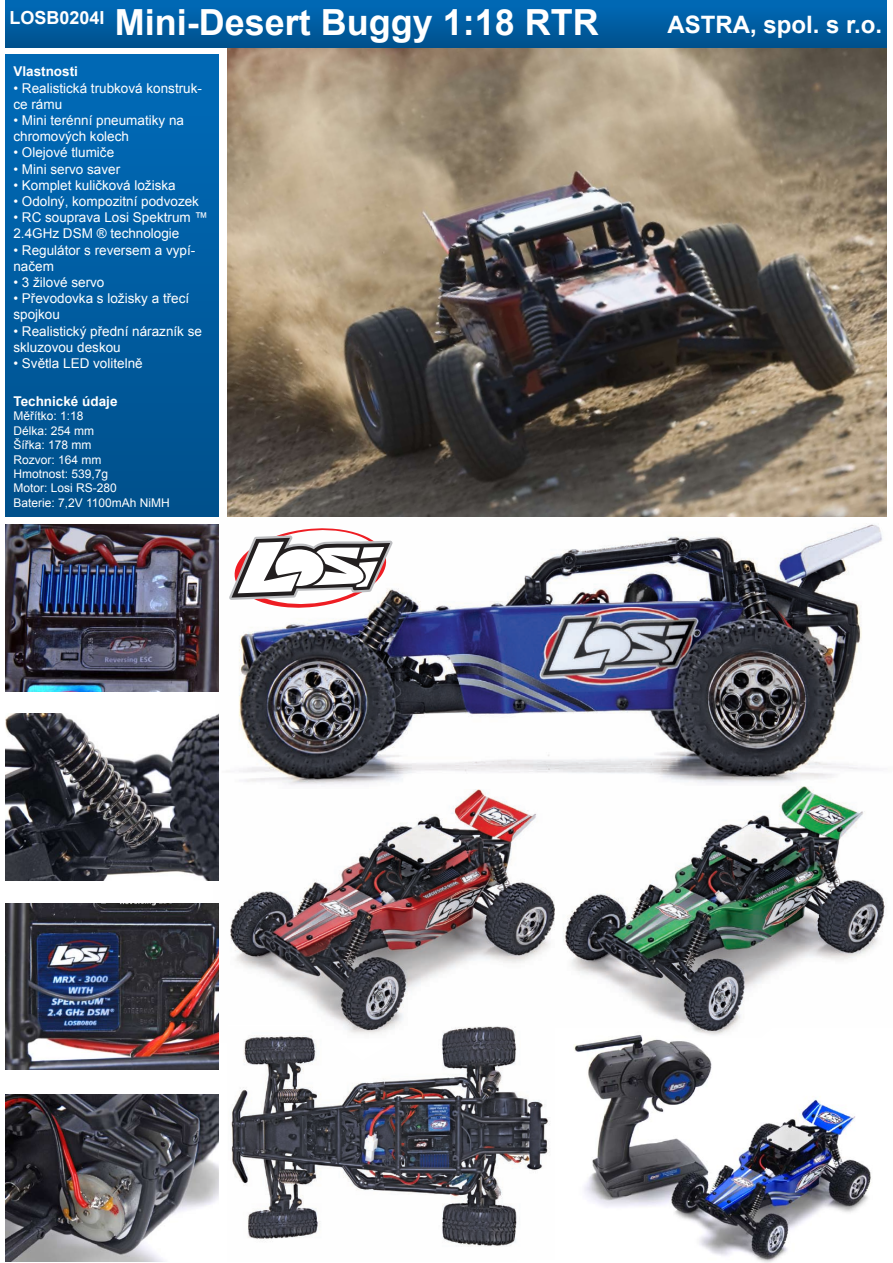
<style>
.page{position:relative;width:893px;height:1263px;background:#fff}
.page>*{position:absolute;margin:0;border:0;box-sizing:border-box;transform-origin:0 0}
.t1{font:700 36px "Arial";color:#fff}
.t2{font:700 24px "Arial";color:#fff}
.t3{font:13.5px/16.2px "Arial";color:#fff}
.t4{font:700 13.5px "Arial";color:#fff}
.t5{font:12px/14.4px "Arial";color:#fff}
</style>
<div class="page">
<img style="left:215px;top:508px;width:672px;height:282px">
<img style="left:213px;top:790px;width:342px;height:234px">
<img style="left:556px;top:787px;width:331px;height:240px">
<img style="left:228px;top:47px;width:659px;height:469px">
<svg style="left:222px;top:523px;width:176px;height:92px"></svg>
<img style="left:230px;top:1024px;width:329px;height:222px">
<img style="left:555px;top:1027px;width:316px;height:236px">
<div style="left:5px;top:55px;width:214px;height:462px;background:linear-gradient(to bottom,#006ab8,#00508c)"></div>
<div style="left:5px;top:0;width:882px;height:47px;background:linear-gradient(to bottom,#006ab9,#00518d)"></div>
<img style="left:5px;top:1094px;width:214px;height:167px">
<img style="left:5px;top:903px;width:214px;height:167px">
<img style="left:5px;top:713px;width:214px;height:167px">
<img style="left:5px;top:524px;width:214px;height:167px">
<h1 class="t1" style="left:9px;top:-2px;width:591px"><sup>LOSB0204I</sup> Mini-Desert Buggy 1:18 RTR</h1>
<h2 class="t2" style="left:667px;top:8px;width:216px">ASTRA, spol. s r.o.</h2>
<p class="t4" style="left:13px;top:62px;width:66px">Vlastnosti</p>
<p class="t3" style="left:13px;top:80px;width:190px">• Realistická trubková konstruk&shy;ce rámu</p>
<p class="t3" style="left:13px;top:112px;width:172px">• Mini terénní pneumatiky na chromových kolech</p>
<p class="t3" style="left:13px;top:145px;width:102px">• Olejové tlumiče</p>
<p class="t3" style="left:13px;top:161px;width:108px">• Mini servo saver</p>
<p class="t3" style="left:13px;top:177px;width:164px">• Komplet kuličková ložiska</p>
<p class="t3" style="left:13px;top:193px;width:187px">• Odolný, kompozitní podvozek</p>
<p class="t3" style="left:13px;top:210px;width:196px">• RC souprava Losi Spektrum ™<br>2.4GHz DSM ® technologie</p>
<p class="t3" style="left:13px;top:242px;width:183px">• Regulátor s reversem a vypí&shy;načem</p>
<p class="t3" style="left:13px;top:274px;width:93px">• 3 žilové servo</p>
<p class="t3" style="left:13px;top:291px;width:177px">• Převodovka s ložisky a třecí spojkou</p>
<p class="t3" style="left:13px;top:323px;width:190px">• Realistický přední nárazník se skluzovou deskou</p>
<p class="t3" style="left:13px;top:355px;width:131px">• Světla LED volitelně</p>
<p class="t4" style="left:13px;top:392px;width:106px">Technické údaje</p>
<p class="t5" style="left:13px;top:409px;width:158px">Měřítko: 1:18<br>Délka: 254 mm<br>Šířka: 178 mm<br>Rozvor: 164 mm<br>Hmotnost: 539,7g<br>Motor: Losi RS-280<br>Baterie: 7,2V 1100mAh NiMH</p>
</div>
